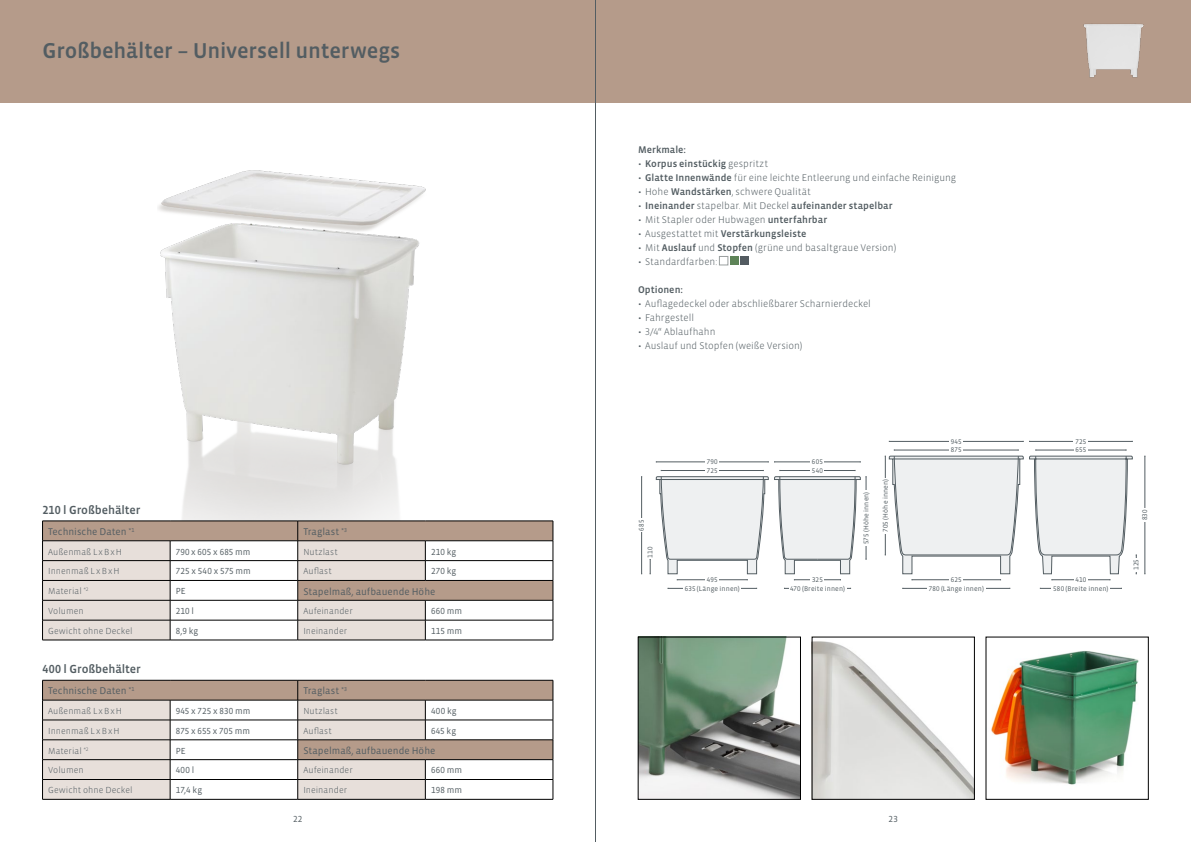
<style>
.page{position:relative;width:1191px;height:842px;background:#fff}
.page>*{position:absolute;margin:0;border:0;box-sizing:border-box;transform-origin:0 0}
.t1{font:500 22px "Vista Sans OT";letter-spacing:-.01em;color:#535d62}
.t2{font:500 12px "Vista Sans OT";letter-spacing:-.005em;color:#535d62}
.t3{font:300 10px "Vista Sans OT";color:#535d62}
.t4{font:500 10px "Vista Sans OT";letter-spacing:.005em;color:#535d62}
.t5{font:10px "Vista Sans OT";letter-spacing:.005em;color:#535d62}
.t6{font:300 9px "Vista Sans OT";letter-spacing:.005em;color:#535d62}
.t7{font:9px "Vista Sans OT";letter-spacing:.02em;color:#535d62}
.t8{font:7px "Vista Sans OT";letter-spacing:.02em;color:#535d62}
.s1{font-weight:300}
.s2{font-weight:500}
</style>
<div class="page">
<div style="left:0;top:0;width:595px;height:102px;background:#b59b8a"></div>
<div style="left:595px;top:0;width:596px;height:102px;background:#b59b8a"></div>
<img style="left:157px;top:170px;width:271px;height:351px">
<img style="left:814px;top:641px;width:158px;height:156px">
<img style="left:640px;top:639px;width:158px;height:158px">
<img style="left:991px;top:651px;width:148px;height:134px">
<img style="left:1084px;top:23px;width:60px;height:55px">
<hr style="left:668px;top:588px;width:88px;height:1px;background:#535d62">
<hr style="left:784px;top:588px;width:66px;height:1px;background:#535d62">
<hr style="left:866px;top:477px;width:1px;height:82px;background:#535d62">
<hr style="left:656px;top:462px;width:112px;height:1px;background:#535d62">
<div style="left:705px;top:458px;width:14px;height:8px;background:#fff"></div>
<svg style="left:649px;top:470px;width:217px;height:110px"></svg>
<hr style="left:774px;top:462px;width:86px;height:1px;background:#535d62">
<div style="left:810px;top:467px;width:14px;height:7px;background:#fff"></div>
<div style="left:810px;top:458px;width:14px;height:8px;background:#fff"></div>
<hr style="left:641px;top:477px;width:1px;height:97px;background:#535d62">
<div style="left:638px;top:518px;width:7px;height:14px;background:#fff"></div>
<hr style="left:1144px;top:456px;width:1px;height:118px;background:#535d62">
<div style="left:1141px;top:508px;width:7px;height:14px;background:#fff"></div>
<hr style="left:902px;top:588px;width:107px;height:1px;background:#535d62">
<hr style="left:1040px;top:588px;width:81px;height:1px;background:#535d62">
<hr style="left:889px;top:441px;width:134px;height:1px;background:#535d62">
<div style="left:949px;top:438px;width:14px;height:7px;background:#fff"></div>
<svg style="left:884px;top:449px;width:253px;height:131px"></svg>
<div style="left:1074px;top:446px;width:13px;height:8px;background:#fff"></div>
<hr style="left:1029px;top:441px;width:103px;height:1px;background:#535d62">
<div style="left:1073px;top:438px;width:15px;height:7px;background:#fff"></div>
<svg style="left:426px;top:681px;width:127px;height:78px;fill:#b59b8a"></svg>
<hr style="left:425px;top:680px;width:128px;height:1px;background:#000">
<hr style="left:425px;top:700px;width:128px;height:1px;background:#000">
<hr style="left:425px;top:720px;width:128px;height:1px;background:#000">
<hr style="left:425px;top:740px;width:128px;height:1px;background:#000">
<hr style="left:425px;top:759px;width:128px;height:1px;background:#000">
<hr style="left:425px;top:779px;width:128px;height:1px;background:#000">
<svg style="left:42px;top:680px;width:384px;height:119px"></svg>
<svg style="left:553px;top:680px;width:1px;height:119px"></svg>
<hr style="left:42px;top:799px;width:128px;height:1px;background:#000">
<hr style="left:170px;top:799px;width:128px;height:1px;background:#000">
<hr style="left:298px;top:799px;width:127px;height:1px;background:#000">
<hr style="left:425px;top:799px;width:128px;height:1px;background:#000">
<svg style="left:42px;top:521px;width:512px;height:119px"></svg>
<hr style="left:42px;top:640px;width:128px;height:1px;background:#000">
<hr style="left:170px;top:640px;width:128px;height:1px;background:#000">
<hr style="left:298px;top:640px;width:127px;height:1px;background:#000">
<hr style="left:425px;top:640px;width:128px;height:1px;background:#000">
<div style="left:719px;top:256px;width:9px;height:9px;background:#fff;border:1px solid #9a9f9f"></div>
<div style="left:730px;top:257px;width:8px;height:8px;background:#5e8458"></div>
<div style="left:740px;top:257px;width:9px;height:8px;background:#535b61"></div>
<div style="left:683px;top:585px;width:58px;height:7px;background:#fff"></div>
<div style="left:788px;top:585px;width:58px;height:7px;background:#fff"></div>
<div style="left:862px;top:490px;width:7px;height:56px;background:#fff"></div>
<div style="left:881px;top:478px;width:8px;height:55px;background:#fff"></div>
<div style="left:927px;top:585px;width:58px;height:7px;background:#fff"></div>
<div style="left:1051px;top:585px;width:59px;height:7px;background:#fff"></div>
<hr style="left:595px;top:0;width:1px;height:842px;background:#535d62">
<p class="t1" style="left:43px;top:39px;width:359px">Großbehälter – Universell unterwegs</p>
<p class="t4" style="left:638px;top:145px;width:50px">Merkmale:</p>
<p class="t4" style="left:638px;top:159px;width:132px"><span class="s1">•</span> Korpus einstückig <span class="s1">gespritzt</span></p>
<p class="t3" style="left:638px;top:173px;width:320px">• <span class="s2">Glatte Innenwände</span> für eine leichte Entleerung und einfache Reinigung</p>
<p class="t3" style="left:638px;top:187px;width:174px">• Hohe <span class="s2">Wandstärken</span>, schwere Qualität</p>
<p class="t4" style="left:638px;top:201px;width:256px"><span class="s1">•</span> Ineinander <span class="s1">stapelbar. Mit Deckel</span> aufeinander stapelbar</p>
<p class="t3" style="left:638px;top:215px;width:191px">• Mit Stapler oder Hubwagen <span class="s2">unterfahrbar</span></p>
<p class="t4" style="left:638px;top:229px;width:170px"><span class="s1">• Ausgestattet mit</span> Verstärkungsleiste</p>
<p class="t3" style="left:638px;top:243px;width:260px">• Mit <span class="s2">Auslauf</span> und <span class="s2">Stopfen</span> (grüne und basaltgraue Version)</p>
<p class="t3" style="left:638px;top:257px;width:81px">• Standardfarben:</p>
<p class="t4" style="left:638px;top:285px;width:46px">Optionen:</p>
<p class="t3" style="left:638px;top:299px;width:234px">• Auflagedeckel oder abschließbarer Scharnierdeckel</p>
<p class="t3" style="left:638px;top:313px;width:58px">• Fahrgestell</p>
<p class="t3" style="left:638px;top:327px;width:79px">• 3/4“ Ablaufhahn</p>
<p class="t3" style="left:638px;top:341px;width:166px">• Auslauf und Stopfen (weiße Version)</p>
<p class="t2" style="left:43px;top:503px;width:100px">210 l Großbehälter</p>
<p class="t5" style="left:48px;top:527px;width:88px">Technische Daten <sup>*1</sup></p>
<p class="t5" style="left:303px;top:527px;width:45px">Traglast <sup>*3</sup></p>
<p class="t6" style="left:48px;top:547px;width:75px">Außenmaß LxBxH</p>
<p class="t7" style="left:176px;top:547px;width:76px">790 x 605 x 685 mm</p>
<p class="t6" style="left:303px;top:547px;width:36px">Nutzlast</p>
<p class="t7" style="left:431px;top:547px;width:27px">210 kg</p>
<p class="t6" style="left:48px;top:567px;width:73px">Innenmaß L xBxH</p>
<p class="t7" style="left:176px;top:567px;width:77px">725 x 540 x 575 mm</p>
<p class="t6" style="left:303px;top:567px;width:30px">Auflast</p>
<p class="t7" style="left:431px;top:567px;width:27px">270 kg</p>
<p class="t6" style="left:48px;top:586px;width:42px">Material <sup>*2</sup></p>
<p class="t7" style="left:176px;top:586px;width:12px">PE</p>
<p class="t5" style="left:303px;top:586px;width:133px">Stapelmaß, aufbauende Höhe</p>
<p class="t6" style="left:48px;top:606px;width:37px">Volumen</p>
<p class="t7" style="left:176px;top:606px;width:20px">210 l</p>
<p class="t6" style="left:303px;top:606px;width:51px">Aufeinander</p>
<p class="t7" style="left:431px;top:606px;width:33px">660 mm</p>
<p class="t6" style="left:48px;top:626px;width:86px">Gewicht ohne Deckel</p>
<p class="t7" style="left:176px;top:626px;width:24px">8,9 kg</p>
<p class="t6" style="left:303px;top:626px;width:45px">Ineinander</p>
<p class="t7" style="left:431px;top:626px;width:33px">115 mm</p>
<p class="t2" style="left:43px;top:663px;width:100px">400 l Großbehälter</p>
<p class="t5" style="left:48px;top:686px;width:88px">Technische Daten <sup>*1</sup></p>
<p class="t5" style="left:303px;top:686px;width:45px">Traglast <sup>*3</sup></p>
<p class="t6" style="left:48px;top:706px;width:75px">Außenmaß LxBxH</p>
<p class="t7" style="left:176px;top:706px;width:76px">945 x 725 x 830 mm</p>
<p class="t6" style="left:303px;top:706px;width:36px">Nutzlast</p>
<p class="t7" style="left:431px;top:706px;width:27px">400 kg</p>
<p class="t6" style="left:48px;top:726px;width:73px">Innenmaß L xBxH</p>
<p class="t7" style="left:176px;top:726px;width:76px">875 x 655 x 705 mm</p>
<p class="t6" style="left:303px;top:726px;width:30px">Auflast</p>
<p class="t7" style="left:431px;top:726px;width:27px">645 kg</p>
<p class="t6" style="left:48px;top:746px;width:42px">Material <sup>*2</sup></p>
<p class="t7" style="left:176px;top:746px;width:12px">PE</p>
<p class="t5" style="left:303px;top:745px;width:133px">Stapelmaß, aufbauende Höhe</p>
<p class="t6" style="left:48px;top:766px;width:37px">Volumen</p>
<p class="t7" style="left:176px;top:766px;width:20px">400 l</p>
<p class="t6" style="left:303px;top:766px;width:51px">Aufeinander</p>
<p class="t7" style="left:431px;top:766px;width:33px">660 mm</p>
<p class="t6" style="left:48px;top:785px;width:86px">Gewicht ohne Deckel</p>
<p class="t7" style="left:176px;top:785px;width:28px">17,4 kg</p>
<p class="t6" style="left:303px;top:785px;width:45px">Ineinander</p>
<p class="t7" style="left:431px;top:785px;width:33px">198 mm</p>
<p class="t8" style="left:638px;top:531px;width:12px;rotate:-90deg">685</p>
<p class="t8" style="left:646px;top:558px;width:12px;rotate:-90deg">110</p>
<p class="t8" style="left:707px;top:458px;width:12px">790</p>
<p class="t8" style="left:812px;top:458px;width:12px">605</p>
<p class="t8" style="left:707px;top:467px;width:12px">725</p>
<p class="t8" style="left:812px;top:467px;width:13px">540</p>
<p class="t8" style="left:707px;top:576px;width:12px">495</p>
<p class="t8" style="left:812px;top:576px;width:12px">325</p>
<p class="t8" style="left:685px;top:585px;width:56px">635 (Länge innen)</p>
<p class="t8" style="left:790px;top:585px;width:56px">470 (Breite innen)</p>
<p class="t8" style="left:862px;top:544px;width:54px;rotate:-90deg">575 (Höhe innen)</p>
<p class="t8" style="left:881px;top:532px;width:54px;rotate:-90deg">705 (Höhe innen)</p>
<p class="t7" style="left:293px;top:814px;width:11px">22</p>
<p class="t7" style="left:888px;top:814px;width:11px">23</p>
<p class="t8" style="left:951px;top:438px;width:12px">945</p>
<p class="t8" style="left:951px;top:446px;width:12px">875</p>
<p class="t8" style="left:1075px;top:438px;width:12px">725</p>
<p class="t8" style="left:1075px;top:446px;width:12px">655</p>
<p class="t8" style="left:951px;top:576px;width:12px">625</p>
<p class="t8" style="left:1075px;top:576px;width:12px">410</p>
<p class="t8" style="left:928px;top:585px;width:57px">780 (Länge innen)</p>
<p class="t8" style="left:1053px;top:585px;width:57px">580 (Breite innen)</p>
<p class="t8" style="left:1141px;top:520px;width:12px;rotate:-90deg">830</p>
<p class="t8" style="left:1132px;top:570px;width:13px;rotate:-90deg">125</p>
</div>
